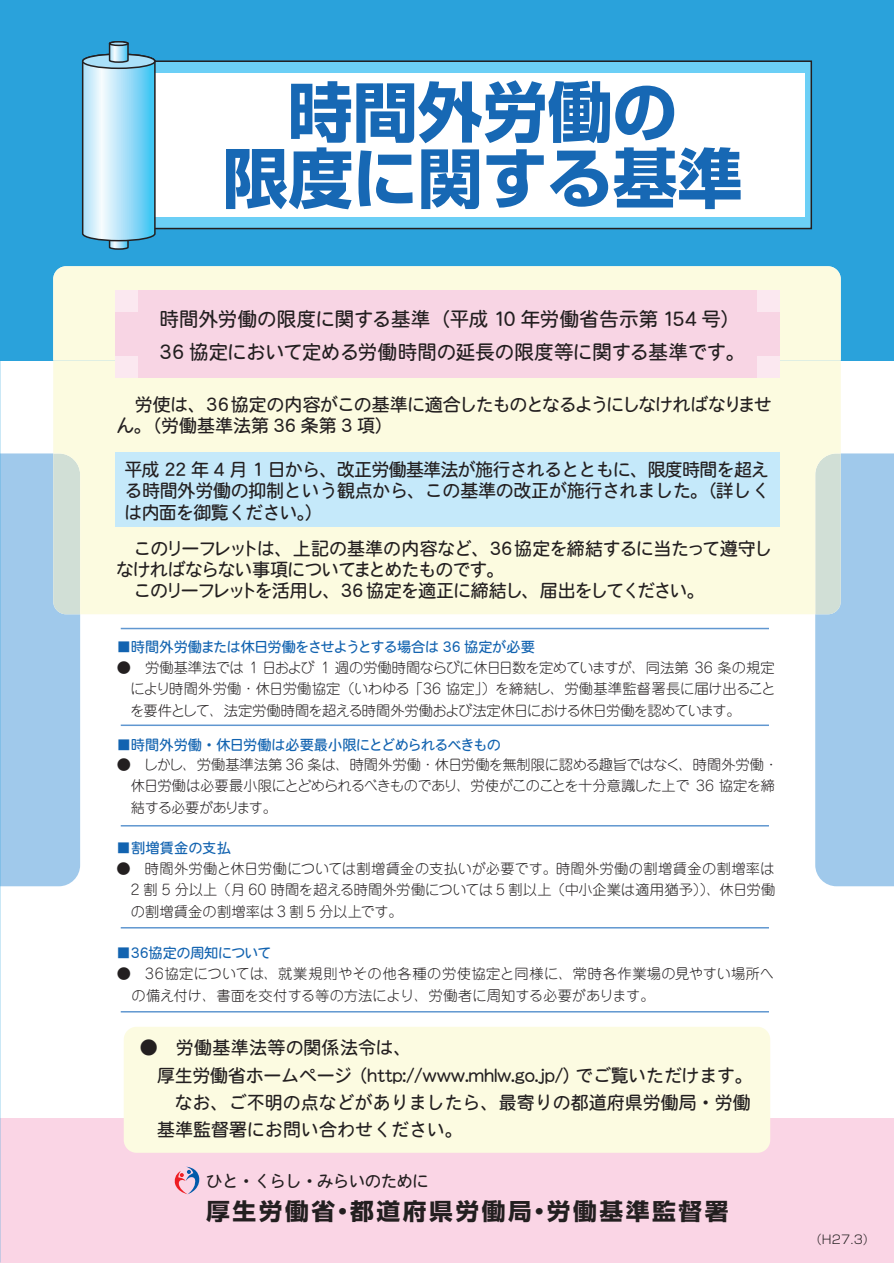
<style>
.page{position:relative;width:894px;height:1263px;background:#fff}
.page>*{position:absolute;margin:0;border:0;box-sizing:border-box;transform-origin:0 0}
.t1{font:700 64.95px/66.2px "Shin Go Pro";color:#1768b4;text-align:center}
.t2{font:700 23.1px "Shin Go Pro";letter-spacing:.11em;color:#231f20}
.t3{font:19.5px/33.2px "DFHS Maru Gothic W4 WINP RKSJ H";letter-spacing:-.01em;color:#231f20}
.t4{font:18px/27px "DFHS Maru Gothic W4 WINP RKSJ H";letter-spacing:-.015em;color:#231f20}
.t5{font:18px/21.1px "DFHS Maru Gothic W4 WINP RKSJ H";letter-spacing:-.055em;color:#231f20}
.t6{font:18px "DFHS Maru Gothic W4 WINP RKSJ H";letter-spacing:.02em;color:#231f20}
.t7{font:16.5px "DFHS Maru Gothic W4 WINP RKSJ H";letter-spacing:-.04em;color:#231f20}
.t8{font:300 14.25px/21.3px "Jun 101 Pro";letter-spacing:-.005em;color:#231f20;text-align:justify}
.t9{font:300 14.25px/21.3px "Jun 101 Pro";letter-spacing:-.03em;color:#231f20}
.t10{font:300 14.25px/21.8px "Jun 101 Pro";letter-spacing:.015em;color:#231f20}
.t11{font:14.25px "DFHS Maru Gothic W4 WINP RKSJ H";letter-spacing:-.035em;color:#1263b0}
.t12{font:14.25px "DFHS Maru Gothic W4 WINP RKSJ H";letter-spacing:.01em;color:#1263b0}
.t13{font:300 12px "Shin Go Pro";color:#231f20}
</style>
<div class="page">
<div style="left:0;top:0;width:894px;height:360px;background:#2aa2db"></div>
<div style="left:0;top:1118px;width:894px;height:145px;background:#fad5e5"></div>
<div style="left:0;top:453px;width:80px;height:433px;background:#a0c9eb"></div>
<div style="left:815px;top:453px;width:79px;height:433px;background:#a0c9eb"></div>
<svg style="left:174px;top:1167px;width:26px;height:27px"></svg>
<div style="left:124px;top:60px;width:688px;height:169px;background:#6bcff6;border:2px solid #231f20"></div>
<div style="left:105px;top:73px;width:700px;height:144px;background:#fff"></div>
<svg style="left:81px;top:41px;width:75px;height:209px;background:#96cfe8"></svg>
<div style="left:109px;top:41px;width:20px;height:5px;border:2px solid #231f20;border-radius:50%"></div>
<div style="left:124px;top:1027px;width:646px;height:126px;background:#fcfbe1;border-radius:13px"></div>
<div style="left:53px;top:360px;width:788px;height:254px;background:#fcfbe0"></div>
<div style="left:53px;top:266px;width:788px;height:94px;background:#fcfbe0"></div>
<div style="left:115px;top:290px;width:665px;height:88px;background:#f8d5e4"></div>
<div style="left:115px;top:290px;width:22px;height:22px;background:#fbe8f0"></div>
<div style="left:115px;top:356px;width:22px;height:22px;background:#fbe8f0"></div>
<div style="left:758px;top:290px;width:22px;height:22px;background:#fbe8f0"></div>
<div style="left:758px;top:356px;width:22px;height:22px;background:#fbe8f0"></div>
<div style="left:115px;top:452px;width:665px;height:75px;background:#c5e9fa"></div>
<hr style="left:121px;top:628px;width:648px;height:1px;background:#6097d0">
<hr style="left:121px;top:725px;width:648px;height:1px;background:#6097d0">
<hr style="left:121px;top:825px;width:648px;height:2px;background:#6097d0">
<hr style="left:121px;top:927px;width:648px;height:2px;background:#6097d0">
<hr style="left:121px;top:1011px;width:648px;height:2px;background:#6097d0">
<h1 class="t1" style="left:223px;top:72px;width:521px">時間外労働の<br>限度に関する基準</h1>
<h3 class="t3" style="left:160px;top:302px;width:588px">時間外労働の限度に関する基準（平成 10 年労働省告示第 154 号）<br>36 協定において定める労働時間の延長の限度等に関する基準です。</h3>
<p class="t4" style="left:116px;top:394px;width:657px;line-height:21.1px">　労使は、36協定の内容がこの基準に適合したものとなるようにしなければなりません。（労働基準法第 36 条第 3 項）</p>
<p class="t4" style="left:124px;top:459px;width:646px;line-height:21.6px;text-align:justify">平成 22 年 4 月 1 日から、改正労働基準法が施行されるとともに、限度時間を超える時間外労働の抑制という観点から、この基準の改正が施行されました。（詳しくは内面を御覧ください。）</p>
<p class="t5" style="left:116px;top:538px;width:658px">　このリーフレットは、上記の基準の内容など、36協定を締結するに当たって遵守しなければならない事項についてまとめたものです。<br>　このリーフレットを活用し、36 協定を適正に締結し、届出をしてください。</p>
<p class="t11" style="left:117px;top:640px;width:420px">■時間外労働または休日労働をさせようとする場合は 36 協定が必要</p>
<p class="t8" style="left:131px;top:655px;width:647px;text-indent:-14px">●　労働基準法では 1 日および 1 週の労働時間ならびに休日日数を定めていますが、同法第 36 条の規定により時間外労働・休日労働協定（いわゆる「36 協定」）を締結し、労働基準監督署長に届け出ることを要件として、法定労働時間を超える時間外労働および法定休日における休日労働を認めています。</p>
<p class="t11" style="left:117px;top:738px;width:386px">■時間外労働・休日労働は必要最小限にとどめられるべきもの</p>
<p class="t9" style="left:131px;top:752px;width:649px;text-indent:-14px">●　しかし、労働基準法第 36 条は、時間外労働・休日労働を無制限に認める趣旨ではなく、時間外労働・休日労働は必要最小限にとどめられるべきものであり、労使がこのことを十分意識した上で 36 協定を締結する必要があります。</p>
<p class="t12" style="left:117px;top:841px;width:116px">■割増賃金の支払</p>
<p class="t8" style="left:131px;top:856px;width:646px;text-indent:-14px">●　時間外労働と休日労働については割増賃金の支払いが必要です。時間外労働の割増賃金の割増率は2 割 5 分以上（月 60 時間を超える時間外労働については 5 割以上（中小企業は適用猶予））、休日労働の割増賃金の割増率は 3 割 5 分以上です。</p>
<p class="t11" style="left:117px;top:946px;width:156px">■36協定の周知について</p>
<p class="t10" style="left:117px;top:961px;width:659px">●　36協定については、就業規則やその他各種の労使協定と同様に、常時各作業場の見やすい場所へ　の備え付け、書面を交付する等の方法により、労働者に周知する必要があります。</p>
<p class="t6" style="left:140px;top:1039px;width:273px">●　労働基準法等の関係法令は、</p>
<p class="t4" style="left:157px;top:1062px;width:597px">厚生労働省ホームページ（http://www.mhlw.go.jp/）でご覧いただけます。　なお、ご不明の点などがありましたら、最寄りの都道府県労働局・労働基準監督署にお問い合わせください。</p>
<p class="t7" style="left:206px;top:1172px;width:224px">ひと・くらし・みらいのために</p>
<h2 class="t2" style="left:206px;top:1193px;width:524px">厚生労働省・都道府県労働局・労働基準監督署</h2>
<p class="t13" style="left:810px;top:1230px;width:66px">（H27.3）</p>
</div>
